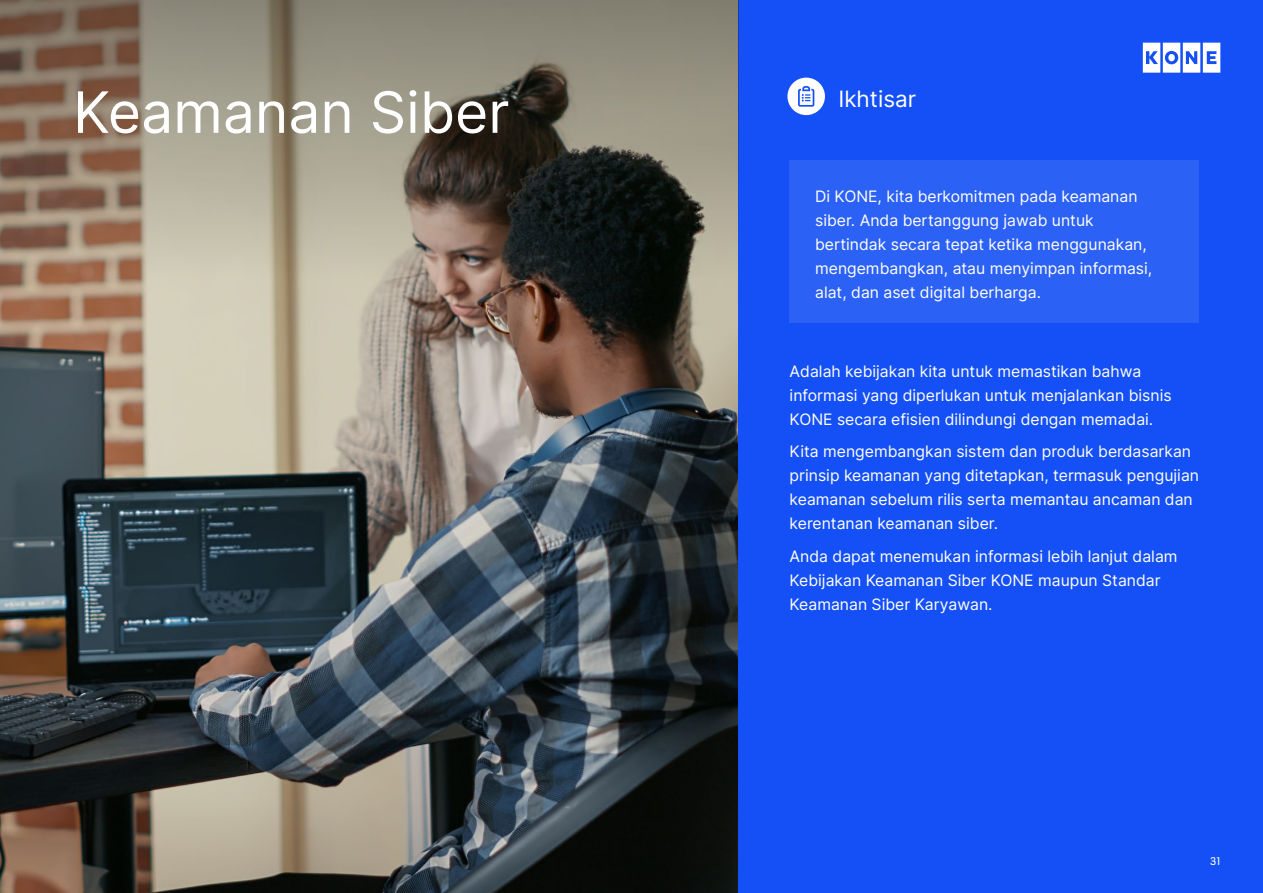
<style>
.page{position:relative;width:1263px;height:893px;background:#fff}
.page>*{position:absolute;margin:0;border:0;box-sizing:border-box;transform-origin:0 0}
.t1{font:57px "Inter";color:#fff}
.t2{font:22.5px "Inter";color:#fff}
.t3{font:15.75px/24px "Inter";color:#fff}
.t4{font:12px "KONE Information";color:#fff}
</style>
<div class="page">
<img style="left:0;top:281px;width:738px;height:612px">
<div style="left:738px;top:0;width:525px;height:893px;background:#1450f5"></div>
<svg style="left:0;top:0;width:738px;height:281px;background:#837a6b"></svg>
<svg style="left:1143px;top:43px;width:77px;height:30px"></svg>
<div style="left:787px;top:78px;width:38px;height:37px;background:#fff;border-radius:50%"></div>
<svg style="left:798px;top:86px;width:16px;height:21px"></svg>
<div style="left:790px;top:161px;width:409px;height:162px;background:#2c61f6"></div>
<h1 class="t1" style="left:73px;top:71px;width:438px">Keamanan Siber</h1>
<h2 class="t2" style="left:838px;top:83px;width:79px">Ikhtisar</h2>
<p class="t3" style="left:815px;top:183px;width:339px">Di KONE, kita berkomitmen pada keamanan siber. Anda bertanggung jawab untuk bertindak secara tepat ketika menggunakan, mengembangkan, atau menyimpan informasi, alat, dan aset digital berharga.</p>
<p class="t3" style="left:790px;top:359px;width:384px">Adalah kebijakan kita untuk memastikan bahwa informasi yang diperlukan untuk menjalankan bisnis<br>KONE secara efisien dilindungi dengan memadai.</p>
<p class="t3" style="left:790px;top:439px;width:411px">Kita mengembangkan sistem dan produk berdasarkan prinsip keamanan yang ditetapkan, termasuk pengujian keamanan sebelum rilis serta memantau ancaman dan kerentanan keamanan siber.</p>
<p class="t3" style="left:790px;top:544px;width:389px">Anda dapat menemukan informasi lebih lanjut dalam<br>Kebijakan Keamanan Siber KONE maupun Standar<br>Keamanan Siber Karyawan.</p>
<p class="t4" style="left:1210px;top:853px;width:12px">31</p>
</div>
